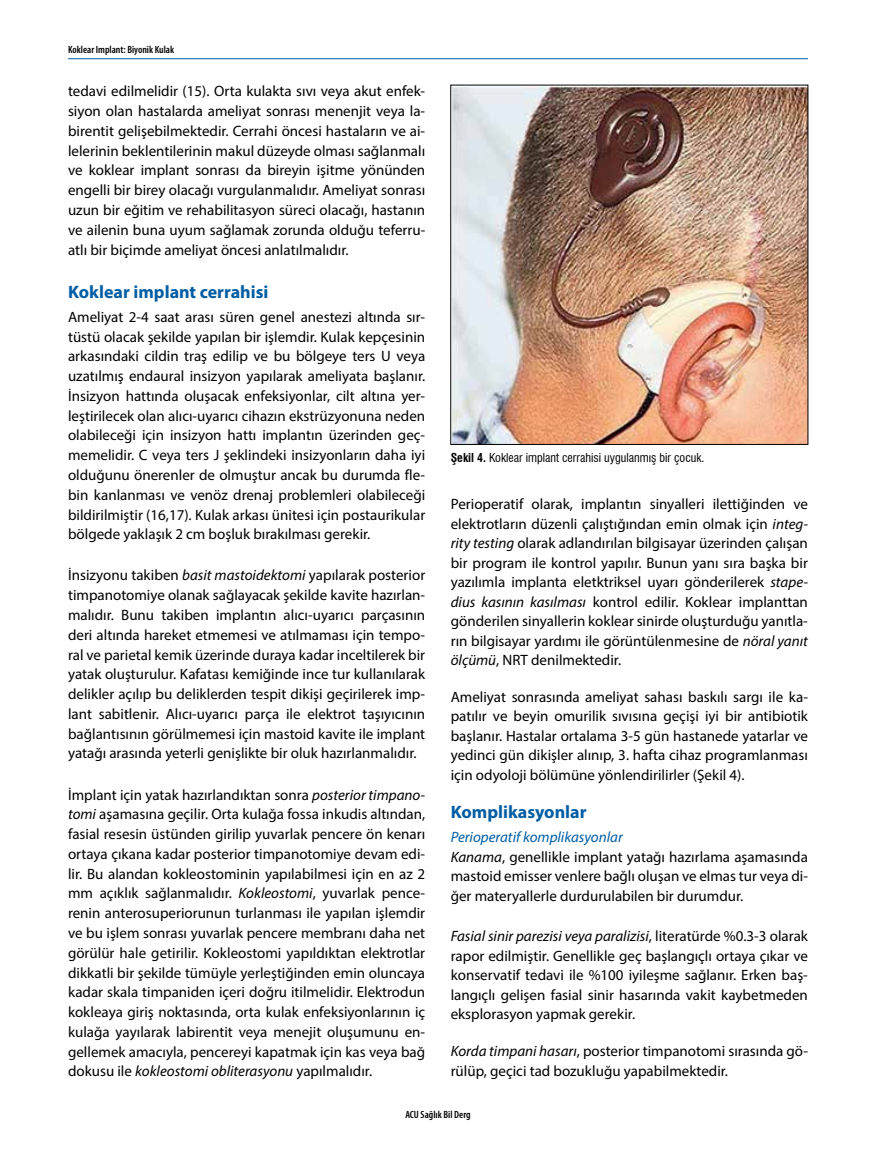
<style>
.page{position:relative;width:893px;height:1170px;background:#fff}
.page>*{position:absolute;margin:0;border:0;box-sizing:border-box;transform-origin:0 0}
.t1{font:700 18px "Myriad Pro";color:#005da4}
.t2{font:15px/19.8px "Myriad Pro";color:#000;text-align:justify}
.t3{font:condensed 12px "Swiss 721 BT";color:#000}
.t4{font:600 condensed 10.5px "Myriad Pro";color:#000}
.s1{font-style:italic}
.s2{font-weight:700}
.s3{font-style:italic;color:#005da4}
</style>
<div class="page">
<hr style="left:68px;top:58px;width:740px;height:1px;background:#005da4">
<img style="left:453px;top:87px;width:353px;height:355px">
<p class="t4" style="left:68px;top:44px;width:108px">Koklear Implant: Biyonik Kulak</p>
<p class="t2" style="left:68px;top:81px;width:359px">tedavi edilmelidir (15). Orta kulakta sıvı veya akut enfek&shy;siyon olan hastalarda ameliyat sonrası menenjit veya la&shy;birentit gelişebilmektedir. Cerrahi öncesi hastaların ve ai&shy;lelerinin beklentilerinin makul düzeyde olması sağlanmalı ve koklear implant sonrası da bireyin işitme yönünden engelli bir birey olacağı vurgulanmalıdır. Ameliyat sonrası uzun bir eğitim ve rehabilitasyon süreci olacağı, hastanın ve ailenin buna uyum sağlamak zorunda olduğu teferru&shy;atlı bir biçimde ameliyat öncesi anlatılmalıdır.</p>
<p class="t1" style="left:68px;top:280px;width:202px">Koklear implant cerrahisi</p>
<p class="t2" style="left:68px;top:306px;width:359px">Ameliyat 2-4 saat arası süren genel anestezi altında sır&shy;tüstü olacak şekilde yapılan bir işlemdir. Kulak kepçesinin arkasındaki cildin traş edilip ve bu bölgeye ters U veya uzatılmış endaural insizyon yapılarak ameliyata başlanır.<br>İnsizyon hattında oluşacak enfeksiyonlar, cilt altına yer&shy;leştirilecek olan alıcı-uyarıcı cihazın ekstrüzyonuna neden olabileceği için insizyon hattı implantın üzerinden geç&shy;memelidir. C veya ters J şeklindeki insizyonların daha iyi olduğunu önerenler de olmuştur ancak bu durumda fle&shy;bin kanlanması ve venöz drenaj problemleri olabileceği bildirilmiştir (16,17). Kulak arkası ünitesi için postaurikular bölgede yaklaşık 2 cm boşluk bırakılması gerekir.</p>
<p class="t2" style="left:68px;top:565px;width:359px">İnsizyonu takiben <span class="s1">basit mastoidektomi</span> yapılarak posterior timpanotomiye olanak sağlayacak şekilde kavite hazırlan&shy;malıdır. Bunu takiben implantın alıcı-uyarıcı parçasının deri altında hareket etmemesi ve atılmaması için tempo&shy;ral ve parietal kemik üzerinde duraya kadar inceltilerek bir yatak oluşturulur. Kafatası kemiğinde ince tur kullanılarak delikler açılıp bu deliklerden tespit dikişi geçirilerek imp&shy;lant sabitlenir. Alıcı-uyarıcı parça ile elektrot taşıyıcının bağlantısının görülmemesi için mastoid kavite ile implant yatağı arasında yeterli genişlikte bir oluk hazırlanmalıdır.</p>
<p class="t2" style="left:68px;top:784px;width:359px">İmplant için yatak hazırlandıktan sonra <span class="s1">posterior timpano&shy;tomi</span> aşamasına geçilir. Orta kulağa fossa inkudis altından, fasial resesin üstünden girilip yuvarlak pencere ön kenarı ortaya çıkana kadar posterior timpanotomiye devam edi&shy;lir. Bu alandan kokleostominin yapılabilmesi için en az 2 mm açıklık sağlanmalıdır. <span class="s1">Kokleostomi</span>, yuvarlak pence&shy;renin anterosuperiorunun turlanması ile yapılan işlemdir ve bu işlem sonrası yuvarlak pencere membranı daha net görülür hale getirilir. Kokleostomi yapıldıktan elektrotlar dikkatli bir şekilde tümüyle yerleştiğinden emin oluncaya kadar skala timpaniden içeri doğru itilmelidir. Elektrodun kokleaya giriş noktasında, orta kulak enfeksiyonlarının iç kulağa yayılarak labirentit veya menejit oluşumunu en&shy;gellemek amacıyla, pencereyi kapatmak için kas veya bağ dokusu ile <span class="s1">kokleostomi obliterasyonu</span> yapılmalıdır.</p>
<p class="t3" style="left:451px;top:450px;width:255px"><span class="s2">Şekil 4.</span> Koklear implant cerrahisi uygulanmış bir çocuk.</p>
<p class="t2" style="left:451px;top:494px;width:359px">Perioperatif olarak, implantın sinyalleri ilettiğinden ve elektrotların düzenli çalıştığından emin olmak için <span class="s1">integ&shy;rity testing</span> olarak adlandırılan bilgisayar üzerinden çalışan bir program ile kontrol yapılır. Bunun yanı sıra başka bir yazılımla implanta eletktriksel uyarı gönderilerek <span class="s1">stape&shy;dius kasının kasılması</span> kontrol edilir. Koklear implanttan gönderilen sinyallerin koklear sinirde oluşturduğu yanıtla&shy;rın bilgisayar yardımı ile görüntülenmesine de <span class="s1">nöral yanıt ölçümü</span>, NRT denilmektedir.</p>
<p class="t2" style="left:451px;top:686px;width:359px">Ameliyat sonrasında ameliyat sahası baskılı sargı ile ka&shy;patılır ve beyin omurilik sıvısına geçişi iyi bir antibiotik başlanır. Hastalar ortalama 3-5 gün hastanede yatarlar ve yedinci gün dikişler alınıp, 3. hafta cihaz programlanması için odyoloji bölümüne yönlendirilirler (Şekil 4).</p>
<p class="t1" style="left:451px;top:800px;width:137px">Komplikasyonlar</p>
<p class="t2" style="left:451px;top:827px;width:359px;text-align:left"><span class="s3">Perioperatif komplikasyonlar<br></span><span class="s1">Kanama</span>, genellikle implant yatağı hazırlama aşamasında mastoid emisser venlere bağlı oluşan ve elmas tur veya di&shy;ğer materyallerle durdurulabilen bir durumdur.</p>
<p class="t2" style="left:451px;top:926px;width:359px"><span class="s1">Fasial sinir parezisi veya paralizisi</span>, literatürde %0.3-3 olarak rapor edilmiştir. Genellikle geç başlangıçlı ortaya çıkar ve konservatif tedavi ile %100 iyileşme sağlanır. Erken baş&shy;langıçlı gelişen fasial sinir hasarında vakit kaybetmeden eksplorasyon yapmak gerekir.</p>
<p class="t2" style="left:451px;top:1040px;width:359px"><span class="s1">Korda timpani hasarı</span>, posterior timpanotomi sırasında gö&shy;rülüp, geçici tad bozukluğu yapabilmektedir.</p>
<p class="t4" style="left:405px;top:1108px;width:67px">ACU Sağlık Bil Derg</p>
</div>
